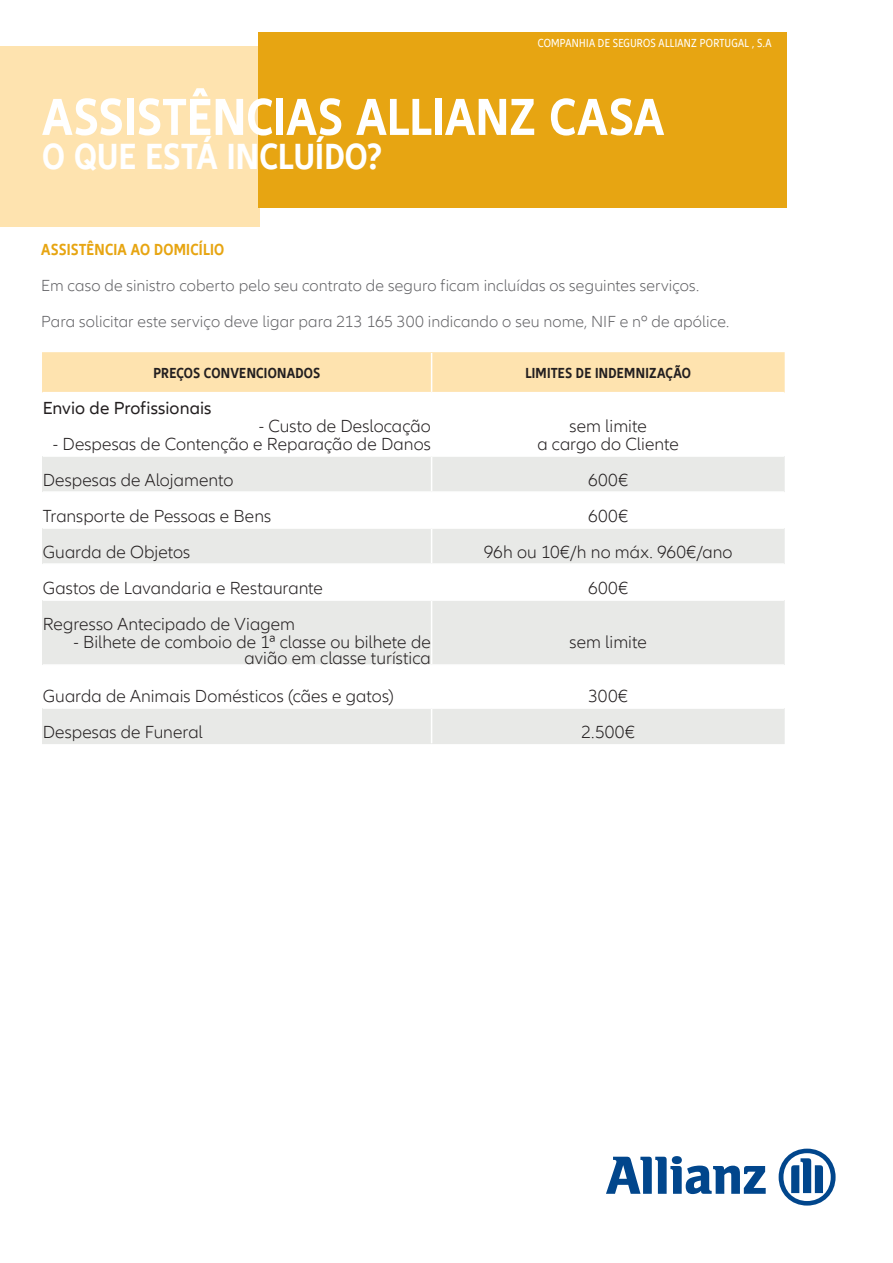
<style>
.page{position:relative;width:893px;height:1263px;background:#fff}
.page>*{position:absolute;margin:0;border:0;box-sizing:border-box;transform-origin:0 0}
.Headline_36pt{font:700 condensed 54px "Allianz Neo";letter-spacing:.005em;color:#fff}
.Headline_36pt-2{font:700 condensed 37.5px "Allianz Neo";letter-spacing:.005em;color:#fff}
.Headline_100pt{font:300 18px/16.2px "Allianz Neo";color:#231f20;text-align:right}
.Headline_100pt-2{font:18px "Allianz Neo";letter-spacing:.005em;color:#231f20}
.Copy_Highlight{font:300 16.5px "Allianz Neo";letter-spacing:.005em;color:#636366}
.Copy_Highlight-2{font:700 condensed 16.5px "Allianz Neo";letter-spacing:.015em;color:#e7a512}
.Headline_100pt-3{font:700 condensed 15px "Allianz Neo";letter-spacing:.02em;color:#231f20}
.RunningTitle{font:condensed 12px "Allianz Neo";letter-spacing:.025em;color:#fff}
</style>
<div class="page">
<svg style="left:606px;top:1156px;width:160px;height:38px"></svg>
<svg style="left:779px;top:1148px;width:57px;height:57px"></svg>
<div style="left:0;top:47px;width:259px;height:180px;background:#fee3af"></div>
<div style="left:258px;top:32px;width:528px;height:175px;background:#e7a512"></div>
<div style="left:42px;top:352px;width:743px;height:41px;background:#fee3af"></div>
<div style="left:42px;top:456px;width:743px;height:36px;background:#e8e9e7"></div>
<div style="left:42px;top:528px;width:743px;height:36px;background:#e8e9e7"></div>
<div style="left:42px;top:600px;width:743px;height:65px;background:#e8e9e7"></div>
<div style="left:42px;top:708px;width:743px;height:36px;background:#e8e9e7"></div>
<hr style="left:432px;top:392px;width:352px;height:1px;background:#fff">
<hr style="left:432px;top:455px;width:352px;height:2px;background:#fff">
<hr style="left:431px;top:457px;width:1px;height:34px;background:#fff">
<hr style="left:432px;top:491px;width:352px;height:2px;background:#fff">
<hr style="left:432px;top:527px;width:352px;height:2px;background:#fff">
<hr style="left:431px;top:529px;width:1px;height:34px;background:#fff">
<hr style="left:432px;top:563px;width:352px;height:2px;background:#fff">
<hr style="left:432px;top:599px;width:352px;height:2px;background:#fff">
<hr style="left:431px;top:601px;width:1px;height:63px;background:#fff">
<hr style="left:432px;top:664px;width:352px;height:2px;background:#fff">
<hr style="left:432px;top:707px;width:352px;height:2px;background:#fff">
<hr style="left:431px;top:709px;width:1px;height:34px;background:#fff">
<hr style="left:431px;top:353px;width:1px;height:39px;background:#fff">
<hr style="left:43px;top:392px;width:389px;height:1px;background:#fff">
<hr style="left:43px;top:455px;width:389px;height:2px;background:#fff">
<hr style="left:43px;top:491px;width:389px;height:2px;background:#fff">
<hr style="left:43px;top:527px;width:389px;height:2px;background:#fff">
<hr style="left:43px;top:563px;width:389px;height:2px;background:#fff">
<hr style="left:43px;top:599px;width:389px;height:2px;background:#fff">
<hr style="left:43px;top:664px;width:389px;height:2px;background:#fff">
<hr style="left:43px;top:707px;width:389px;height:2px;background:#fff">
<p class="RunningTitle" style="left:538px;top:36px;width:235px">COMPANHIA DE SEGUROS ALLIANZ PORTUGAL , S.A</p>
<p class="Headline_36pt" style="left:42px;top:86px;width:623px">ASSISTÊNCIAS ALLIANZ CASA</p>
<p class="Headline_36pt-2" style="left:42px;top:135px;width:342px">O QUE ESTÁ INCLUÍDO?</p>
<p class="Copy_Highlight-2" style="left:41px;top:240px;width:184px">ASSISTÊNCIA AO DOMICÍLIO</p>
<p class="Copy_Highlight" style="left:41px;top:277px;width:659px">Em caso de sinistro coberto pelo seu contrato de seguro ficam incluídas os seguintes serviços.</p>
<p class="Copy_Highlight" style="left:41px;top:313px;width:689px">Para solicitar este serviço deve ligar para 213 165 300 indicando o seu nome, NIF e nº de apólice.</p>
<p class="Headline_100pt-3" style="left:153px;top:364px;width:168px">PREÇOS CONVENCIONADOS</p>
<p class="Headline_100pt-3" style="left:525px;top:364px;width:167px">LIMITES DE INDEMNIZAÇÃO</p>
<p class="Headline_100pt-2" style="left:43px;top:398px;width:170px">Envio de Profissionais</p>
<p class="Headline_100pt" style="left:259px;top:418px;width:174px">- Custo de Deslocação</p>
<p class="Headline_100pt" style="left:53px;top:436px;width:379px">- Despesas de Contenção e Reparação de Danos</p>
<p class="Headline_100pt" style="left:569px;top:418px;width:79px">sem limite</p>
<p class="Headline_100pt" style="left:537px;top:436px;width:143px">a cargo do Cliente</p>
<p class="Headline_100pt" style="left:43px;top:472px;width:192px">Despesas de Alojamento</p>
<p class="Headline_100pt" style="left:588px;top:472px;width:41px">600€</p>
<p class="Headline_100pt" style="left:43px;top:508px;width:230px">Transporte de Pessoas e Bens</p>
<p class="Headline_100pt" style="left:588px;top:508px;width:41px">600€</p>
<p class="Headline_100pt" style="left:43px;top:544px;width:149px">Guarda de Objetos</p>
<p class="Headline_100pt" style="left:484px;top:544px;width:250px">96h ou 10€/h no máx. 960€/ano</p>
<p class="Headline_100pt" style="left:43px;top:580px;width:282px">Gastos de Lavandaria e Restaurante</p>
<p class="Headline_100pt" style="left:588px;top:580px;width:41px">600€</p>
<p class="Headline_100pt" style="left:43px;top:616px;width:254px">Regresso Antecipado de Viagem</p>
<p class="Headline_100pt" style="left:73px;top:634px;width:359px">- Bilhete de comboio de 1ª classe ou bilhete de avião em classe turística</p>
<p class="Headline_100pt" style="left:569px;top:634px;width:79px">sem limite</p>
<p class="Headline_100pt" style="left:43px;top:688px;width:352px">Guarda de Animais Domésticos (cães e gatos)</p>
<p class="Headline_100pt" style="left:588px;top:688px;width:41px">300€</p>
<p class="Headline_100pt" style="left:43px;top:724px;width:162px">Despesas de Funeral</p>
<p class="Headline_100pt" style="left:582px;top:724px;width:55px">2.500€</p>
</div>
